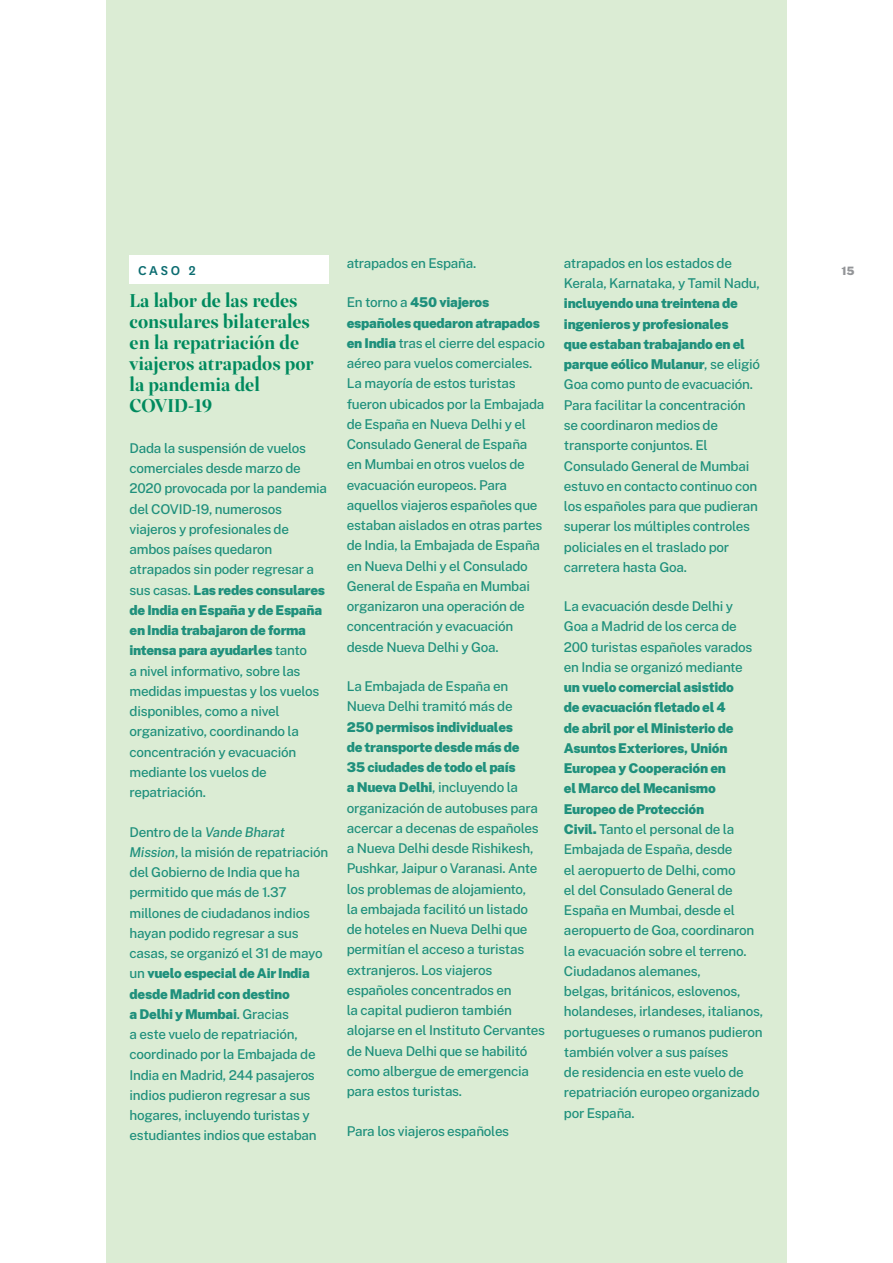
<style>
.page{position:relative;width:893px;height:1263px;background:#fff}
.page>*{position:absolute;margin:0;border:0;box-sizing:border-box;transform-origin:0 0}
.PARAFO_COMUN{font:700 19.5px/21px "Inka A Display";color:#008a5e}
.PARAFO_COMUN-2{font:500 15px "National";color:#0b6c70}
.PARAFO_COMUN-3{font:500 13.5px/20.2px "Public Sans";letter-spacing:-.02em;color:#1f907c}
.t1{font:900 11.55px "Public Sans";color:#939598}
.s1{font-weight:900}
.s2{font-style:italic}
</style>
<div class="page">
<div style="left:106px;top:0;width:681px;height:1263px;background:#dbecd4"></div>
<div style="left:130px;top:255px;width:199px;height:28px;background:#fff"></div>
<p class="PARAFO_COMUN-2" style="left:138px;top:260px;width:59px">CASO 2</p>
<p class="PARAFO_COMUN" style="left:130px;top:290px;width:186px">La labor de las redes consulares bilaterales en la repatriación de viajeros atrapados por la pandemia del<br>COVID-19</p>
<p class="PARAFO_COMUN-3" style="left:130px;top:437px;width:199px">Dada la suspensión de vuelos comerciales desde marzo de<br>2020 provocada por la pandemia del COVID-19, numerosos viajeros y profesionales de ambos países quedaron atrapados sin poder regresar a sus casas. <span class="s1">Las redes consulares de India en España y de España en India trabajaron de forma intensa para ayudarles</span> tanto<br>a nivel informativo, sobre las medidas impuestas y los vuelos disponibles, como a nivel organizativo, coordinando la concentración y evacuación mediante los vuelos de repatriación.</p>
<p class="PARAFO_COMUN-3" style="left:130px;top:821px;width:200px">Dentro de la <span class="s2">Vande Bharat<br>Mission</span>, la misión de repatriación del Gobierno de India que ha permitido que más de 1.37 millones de ciudadanos indios hayan podido regresar a sus casas, se organizó el 31 de mayo un <span class="s1">vuelo especial de Air India desde Madrid con destino<br>a Delhi y Mumbai</span>. Gracias<br>a este vuelo de repatriación, coordinado por la Embajada de<br>India en Madrid, 244 pasajeros indios pudieron regresar a sus hogares, incluyendo turistas y estudiantes indios que estaban</p>
<p class="PARAFO_COMUN-3" style="left:347px;top:252px;width:131px">atrapados en España.</p>
<p class="PARAFO_COMUN-3" style="left:347px;top:292px;width:200px">En torno a <span class="s1">450 viajeros españoles quedaron atrapados en India</span> tras el cierre del espacio aéreo para vuelos comerciales.<br>La mayoría de estos turistas fueron ubicados por la Embajada de España en Nueva Delhi y el<br>Consulado General de España en Mumbai en otros vuelos de evacuación europeos. Para aquellos viajeros españoles que estaban aislados en otras partes de India, la Embajada de España en Nueva Delhi y el Consulado<br>General de España en Mumbai organizaron una operación de concentración y evacuación desde Nueva Delhi y Goa.</p>
<p class="PARAFO_COMUN-3" style="left:347px;top:675px;width:200px">La Embajada de España en<br>Nueva Delhi tramitó más de<br><span class="s1">250 permisos individuales<br>de transporte desde más de<br>35 ciudades de todo el país<br>a Nueva Delhi</span>, incluyendo la organización de autobuses para acercar a decenas de españoles a Nueva Delhi desde Rishikesh,<br>Pushkar, Jaipur o Varanasi. Ante los problemas de alojamiento,<br>la embajada facilitó un listado de hoteles en Nueva Delhi que permitían el acceso a turistas extranjeros. Los viajeros españoles concentrados en<br>la capital pudieron también alojarse en el Instituto Cervantes de Nueva Delhi que se habilitó como albergue de emergencia para estos turistas.</p>
<p class="PARAFO_COMUN-3" style="left:347px;top:1120px;width:164px">Para los viajeros españoles</p>
<p class="PARAFO_COMUN-3" style="left:564px;top:252px;width:198px">atrapados en los estados de<br>Kerala, Karnataka, y Tamil Nadu, <span class="s1">incluyendo una treintena de ingenieros y profesionales<br>que estaban trabajando en el parque eólico Mulanur</span>, se eligió<br>Goa como punto de evacuación.<br>Para facilitar la concentración se coordinaron medios de transporte conjuntos. El<br>Consulado General de Mumbai estuvo en contacto continuo con los españoles para que pudieran superar los múltiples controles policiales en el traslado por carretera hasta Goa.</p>
<p class="PARAFO_COMUN-3" style="left:564px;top:595px;width:201px">La evacuación desde Delhi y<br>Goa a Madrid de los cerca de<br>200 turistas españoles varados en India se organizó mediante<br><span class="s1">un vuelo comercial asistido<br>de evacuación fletado el 4<br>de abril por el Ministerio de<br>Asuntos Exteriores, Unión<br>Europea y Cooperación en<br>el Marco del Mecanismo<br>Europeo de Protección<br>Civil.</span> Tanto el personal de la<br>Embajada de España, desde<br>el aeropuerto de Delhi, como<br>el del Consulado General de<br>España en Mumbai, desde el aeropuerto de Goa, coordinaron la evacuación sobre el terreno.<br>Ciudadanos alemanes,<br>belgas, británicos, eslovenos, holandeses, irlandeses, italianos, portugueses o rumanos pudieron también volver a sus países<br>de residencia en este vuelo de repatriación europeo organizado por España.</p>
<p class="t1" style="left:841px;top:263px;width:15px">15</p>
</div>
